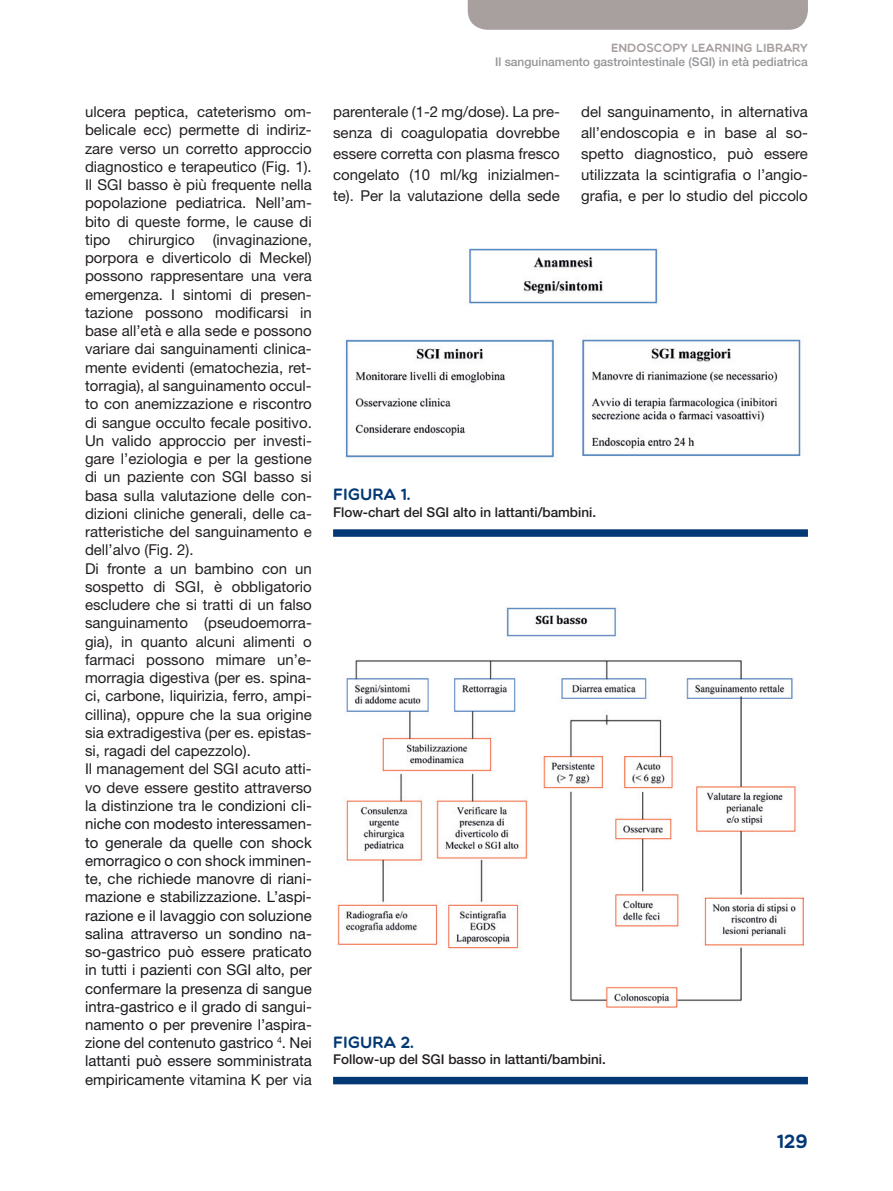
<style>
.page{position:relative;width:893px;height:1191px;background:#fff}
.page>*{position:absolute;margin:0;border:0;box-sizing:border-box;transform-origin:0 0}
.t1{font:19.5px "Multicolore";color:#023873}
.t2{font:16.5px "Multicolore";color:#023873}
.t3{font:15px/18.3px "Helvetica Neue LT Std";color:#231f20;text-align:justify}
.t4{font:500 13.5px "Helvetica Neue LT Std";color:#231f20}
.t5{font:500 12px "Helvetica Neue LT Std";color:#939598}
.t6{font:12px "Multicolore";color:#a7a09f}
.s1{color:#1a191e}
</style>
<div class="page">
<div style="left:468px;top:0;width:340px;height:30px;background:#a7a09f"></div>
<div style="left:333px;top:529px;width:475px;height:8px;background:#023873"></div>
<div style="left:333px;top:1076px;width:475px;height:8px;background:#023873"></div>
<img style="left:345px;top:248px;width:456px;height:210px">
<img style="left:338px;top:607px;width:465px;height:401px">
<p class="t6" style="left:611px;top:40px;width:198px">ENDOSCOPY LEARNING LIBRARY</p>
<p class="t5" style="left:495px;top:54px;width:314px">Il sanguinamento gastrointestinale (SGI) in età pediatrica</p>
<p class="t3" style="left:85px;top:102px;width:228px;text-align:left">ulcera peptica, cateterismo om&shy;belicale ecc) permette di indiriz&shy;zare verso un corretto approccio diagnostico e terapeutico (Fig. 1).<br>Il SGI basso è più frequente nella popolazione pediatrica. Nell’am&shy;bito di queste forme, le cause di tipo chirurgico (invaginazione, porpora e diverticolo di Meckel) possono rappresentare una vera emergenza. I sintomi di presen&shy;tazione possono modificarsi in base all’età e alla sede e possono variare dai sanguinamenti clinica&shy;mente evidenti (ematochezia, ret&shy;torragia), al sanguinamento occul&shy;to con anemizzazione e riscontro di sangue occulto fecale positivo.<br>Un valido approccio per investi&shy;gare l’eziologia e per la gestione di un paziente con SGI basso si basa sulla valutazione delle con&shy;dizioni cliniche generali, delle ca&shy;ratteristiche del sanguinamento e dell’alvo (Fig. 2).<br>Di fronte a un bambino con un sospetto di SGI, è obbligatorio escludere che si tratti di un falso sanguinamento (pseudoemorra&shy;gia), in quanto alcuni alimenti o farmaci possono mimare un’e&shy;morragia digestiva (per es. spina&shy;ci, carbone, liquirizia, ferro, ampi&shy;cillina), oppure che la sua origine sia extradigestiva (per es. epistas&shy;si, ragadi del capezzolo).<br>Il management del SGI acuto atti&shy;vo deve essere gestito attraverso la distinzione tra le <span class="s1">condizioni cli&shy;niche con modesto interessamen&shy;to generale da quelle con shock emorragico o con shock imminen&shy;te, che richiede manovre di riani&shy;mazione e stabilizzazione. L’aspi&shy;razione e il lavaggio con soluzione salina attraverso un sondino na&shy;so-gastrico può essere praticato in tutti i pazienti con SGI alto, per confermare la presenza di sangue intra-gastrico e il grado di sangui&shy;namento o per prevenire l’aspira&shy;zione del contenuto gastrico</span> <sup>4</sup><span class="s1">. Nei lattanti può essere somministrata empiricamente</span> vitamina K per via</p>
<p class="t3" style="left:333px;top:101px;width:228px;line-height:21px">parenterale (1-2 mg/dose). La pre&shy;senza di coagulopatia dovrebbe essere corretta con plasma fresco congelato (10 ml/kg inizialmen&shy;te). Per la valutazione della sede</p>
<p class="t3" style="left:581px;top:101px;width:228px;line-height:21px">del sanguinamento, in alternativa all’endoscopia e in base al so&shy;spetto diagnostico, può essere utilizzata la scintigrafia o l’angio&shy;grafia, e per lo studio del piccolo</p>
<p class="t2" style="left:333px;top:484px;width:79px">FIGURA 1.</p>
<p class="t4" style="left:333px;top:503px;width:265px">Flow-chart del SGI alto in lattanti/bambini.</p>
<p class="t2" style="left:333px;top:1031px;width:82px">FIGURA 2.</p>
<p class="t4" style="left:333px;top:1051px;width:274px">Follow-up del SGI basso in lattanti/bambini.</p>
<h1 class="t1" style="left:777px;top:1129px;width:33px">129</h1>
</div>
